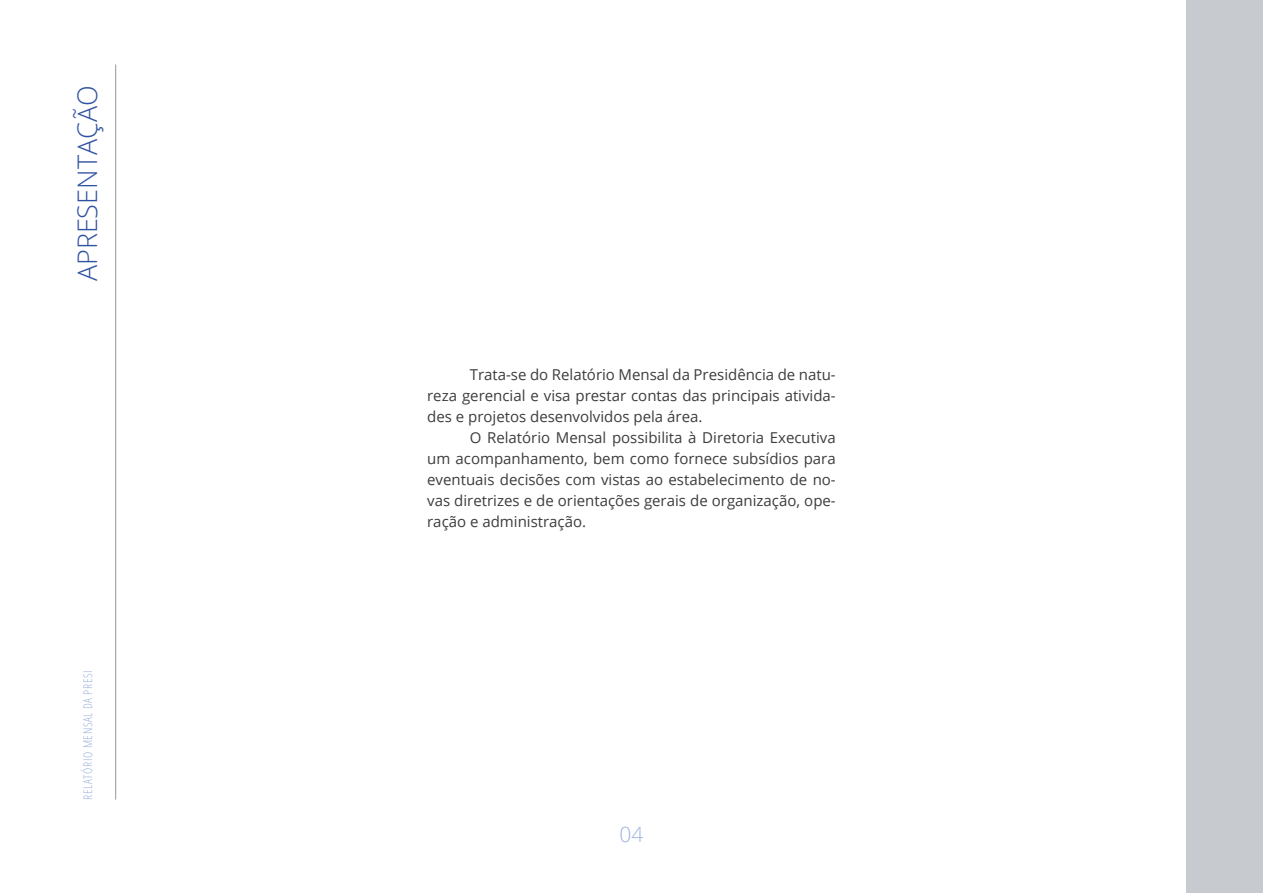
<style>
.page{position:relative;width:1263px;height:893px;background:#fff}
.page>*{position:absolute;margin:0;border:0;box-sizing:border-box;transform-origin:0 0}
.t1{font:300 27px "Open Sans";color:#2f52a0}
.t2{font:300 21px "Open Sans";color:#a0b2dc}
.t3{font:15px/21px "Open Sans";color:#3c3c3b;text-align:justify}
.t4{font:300 condensed 12px "Open Sans";letter-spacing:.05em;color:#a0b2dc}
</style>
<div class="page">
<hr style="left:115px;top:64px;width:1px;height:735px;background:#8d98a2">
<div style="left:1186px;top:0;width:77px;height:893px;background:#c7cacf"></div>
<h1 class="t1" style="left:69px;top:281px;width:197px;rotate:-90deg">APRESENTAÇÃO</h1>
<p class="t4" style="left:80px;top:799px;width:131px;rotate:-90deg">RELATÓRIO MENSAL DA PRESI</p>
<p class="t3" style="left:427px;top:363px;width:410px;text-indent:43px">Trata-se do Relatório Mensal da Presidência de natu&shy;reza gerencial e visa prestar contas das principais ativida&shy;des e projetos desenvolvidos pela área.</p>
<p class="t3" style="left:427px;top:426px;width:410px;text-indent:43px">O Relatório Mensal possibilita à Diretoria Executiva um acompanhamento, bem como fornece subsídios para eventuais decisões com vistas ao estabelecimento de no&shy;vas diretrizes e de orientações gerais de organização, ope&shy;ração e administração.</p>
<h2 class="t2" style="left:619px;top:819px;width:25px">04</h2>
</div>
